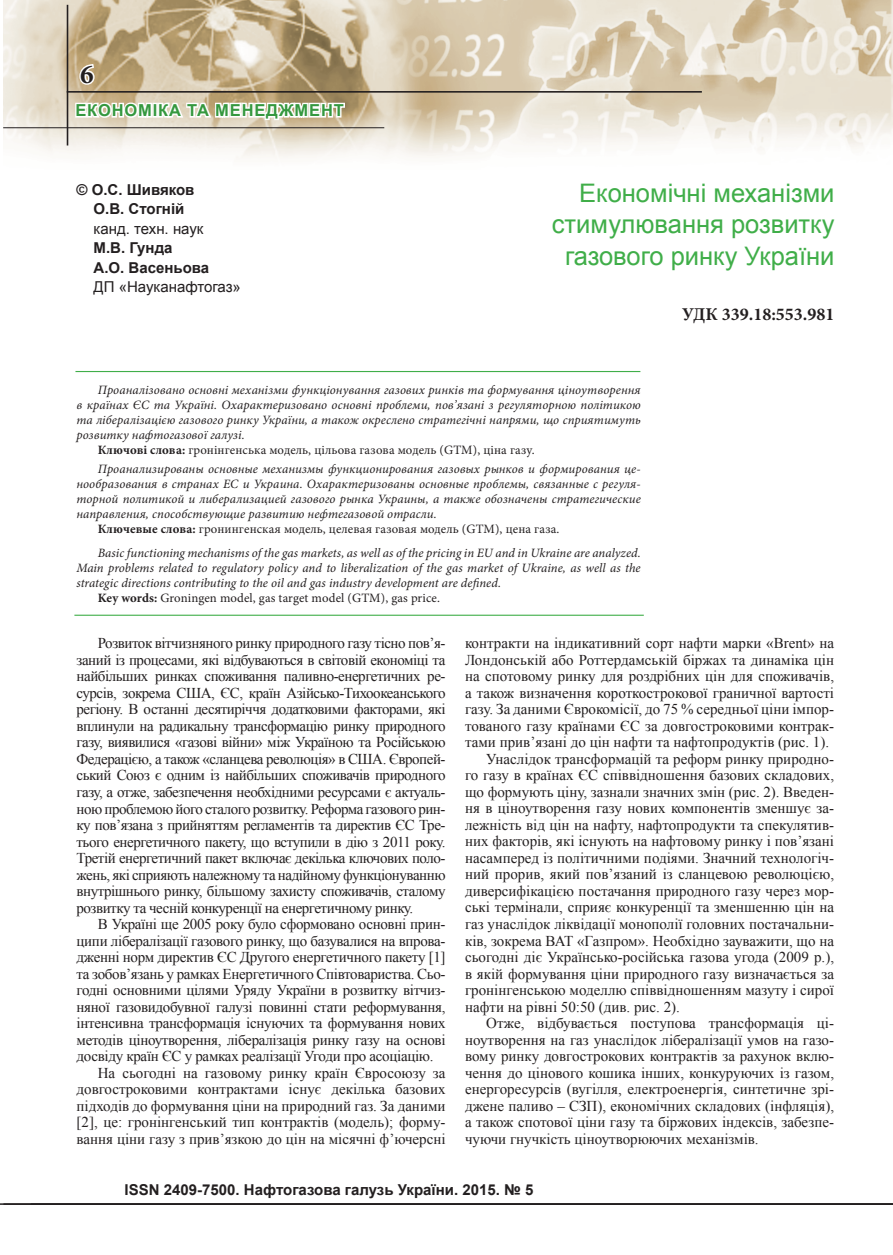
<style>
.page{position:relative;width:893px;height:1255px;background:#fff}
.page>*{position:absolute;margin:0;border:0;box-sizing:border-box;transform-origin:0 0}
.t1{font:700 27px "Minion Pro";color:#231f20}
.t2{font:25.5px/31.5px "Arial";color:#40ae49;text-align:right}
.t3{font:700 18px "Minion Pro";color:#231f20}
.t4{font:700 16.5px "Arial";letter-spacing:.05em;color:#35983f}
.t5{font:15px/16.5px "Times New Roman";color:#231f20;text-align:justify}
.t6{font:15px "Times New Roman";letter-spacing:-.02em;color:#231f20}
.t7{font:700 15px/19.5px "Arial";color:#231f20;text-align:center}
.t8{font:15px "Arial";color:#231f20}
.t9{font:italic 12.75px "Minion Pro";letter-spacing:.005em;color:#231f20}
.t10{font:12.75px "Minion Pro";letter-spacing:.01em;color:#231f20}
.s1{font-weight:700}
</style>
<div class="page">
<hr style="left:3px;top:128px;width:381px;height:1px;background:#231f20">
<hr style="left:0;top:1203px;width:893px;height:1px;background:#231f20">
<img style="left:4px;top:0;width:889px;height:158px">
<hr style="left:67px;top:5px;width:1px;height:140px;background:#231f20">
<hr style="left:3px;top:127px;width:381px;height:1px;background:#231f20">
<hr style="left:67px;top:91px;width:635px;height:2px;background:#231f20">
<svg style="left:74px;top:62px;width:272px;height:62px"></svg>
<hr style="left:74px;top:614px;width:570px;height:1px;background:#40ae49">
<hr style="left:75px;top:371px;width:565px;height:1px;background:#40ae49">
<h1 class="t1" style="left:80px;top:55px;width:15px">6</h1>
<p class="t4" style="left:75px;top:99px;width:270px">ЕКОНОМІКА ТА МЕНЕДЖМЕНТ</p>
<p class="t7" style="left:77px;top:180px;width:119px">© О.С. Шивяков<br>О.В. Стогній</p>
<p class="t8" style="left:94px;top:218px;width:111px">канд. техн. наук</p>
<p class="t7" style="left:94px;top:238px;width:117px;text-align:left">М.В. Гунда<br>А.О. Васеньова</p>
<p class="t8" style="left:94px;top:277px;width:149px">ДП «Науканафтогаз»</p>
<h2 class="t2" style="left:552px;top:177px;width:284px">Економічні механізми стимулювання розвитку газового ринку України</h2>
<p class="t3" style="left:682px;top:302px;width:154px">УДК 339.18:553.981</p>
<p class="t9" style="left:98px;top:381px;width:545px">Проаналізовано основні механізми функціонування газових ринків та формування ціноутворення</p>
<p class="t9" style="left:76px;top:396px;width:566px">в країнах ЄС та Україні. Охарактеризовано основні проблеми, пов’язані з регуляторною політикою</p>
<p class="t9" style="left:76px;top:411px;width:566px">та лібералізацією газового ринку України, а також окреслено стратегічні напрями, що сприятимуть</p>
<p class="t9" style="left:76px;top:426px;width:170px">розвитку нафтогазової галузі.</p>
<p class="t10" style="left:98px;top:441px;width:439px"><span class="s1">Ключові слова:</span> гронінгенська модель, цільова газова модель (GTM), ціна газу.</p>
<p class="t9" style="left:98px;top:460px;width:545px">Проанализированы основные механизмы функционирования газовых рынков и формирования це-</p>
<p class="t9" style="left:76px;top:475px;width:566px">нообразования в странах ЕС и Украина. Охарактеризованы основные проблемы, связанные с регуля-</p>
<p class="t9" style="left:76px;top:490px;width:566px">торной политикой и либерализацией газового рынка Украины, а также обозначены стратегические</p>
<p class="t9" style="left:76px;top:505px;width:362px">направления, способствующие развитию нефтегазовой отрасли.</p>
<p class="t10" style="left:98px;top:521px;width:463px"><span class="s1">Ключевые слова:</span> гронингенская модель, целевая газовая модель (GTM), цена газа.</p>
<p class="t9" style="left:98px;top:544px;width:545px">Basic functioning mechanisms of the gas markets, as well as of the pricing in EU and in Ukraine are analyzed.</p>
<p class="t9" style="left:76px;top:559px;width:566px">Main problems related to regulatory policy and to liberalization of the gas market of Ukraine, as well as the</p>
<p class="t9" style="left:76px;top:574px;width:426px">strategic directions contributing to the oil and gas industry development are defined.</p>
<p class="t10" style="left:98px;top:589px;width:344px"><span class="s1">Key words:</span> Groningen model, gas target model (GTM), gas price.</p>
<p class="t5" style="left:77px;top:634px;width:371px;text-indent:21px">Розвиток вітчизняного ринку природного газу тісно пов’я&shy;заний із процесами, які відбуваються в світовій економіці та найбільших ринках споживання паливно-енергетичних ре&shy;сурсів, зокрема США, ЄС, країн Азійсько-Тихоокеанського регіону. В останні десятиріччя додатковими факторами, які вплинули на радикальну трансформацію ринку природного газу, виявилися «газові війни» між Україною та Російською Федерацією, а також «сланцева революція» в США. Європей&shy;ський Союз є одним із найбільших споживачів природного газу, а отже, забезпечення необхідними ресурсами є актуаль&shy;ною проблемою його сталого розвитку. Реформа газового рин&shy;ку пов’язана з прийняттям регламентів та директив ЄС Тре&shy;тього енергетичного пакету, що вступили в дію з 2011 року.<br>Третій енергетичний пакет включає декілька ключових поло&shy;жень, які сприяють належному та надійному функціонуванню внутрішнього ринку, більшому захисту споживачів, сталому розвитку та чесній конкуренції на енергетичному ринку.</p>
<p class="t6" style="left:98px;top:913px;width:349px">В Україні ще 2005 року було сформовано основні прин-</p>
<p class="t6" style="left:77px;top:929px;width:370px">ципи лібералізації газового ринку, що базувалися на впрова-</p>
<p class="t6" style="left:77px;top:946px;width:370px">дженні норм директив ЄС Другого енергетичного пакету [1]</p>
<p class="t6" style="left:77px;top:962px;width:371px">та зобов’язань у рамках Енергетичного Співтовариства. Сьо-</p>
<p class="t6" style="left:77px;top:979px;width:370px">годні основними цілями Уряду України в розвитку вітчиз-</p>
<p class="t6" style="left:77px;top:995px;width:370px">няної газовидобувної галузі повинні стати реформування,</p>
<p class="t6" style="left:77px;top:1012px;width:370px">інтенсивна трансформація існуючих та формування нових</p>
<p class="t6" style="left:77px;top:1028px;width:370px">методів ціноутворення, лібералізація ринку газу на основі</p>
<p class="t6" style="left:77px;top:1045px;width:359px">досвіду країн ЄС у рамках реалізації Угоди про асоціацію.</p>
<p class="t5" style="left:98px;top:1063px;width:349px">На сьогодні на газовому ринку країн Євросоюзу за</p>
<p class="t5" style="left:77px;top:1080px;width:370px">довгостроковими контрактами існує декілька базових</p>
<p class="t5" style="left:77px;top:1096px;width:370px">підходів до формування ціни на природний газ. За даними</p>
<p class="t5" style="left:77px;top:1113px;width:370px">[2], це: гронінгенський тип контрактів (модель); форму-</p>
<p class="t5" style="left:77px;top:1129px;width:370px">вання ціни газу з прив’язкою до цін на місячні ф’ючерсні</p>
<p class="t5" style="left:465px;top:634px;width:370px">контракти на індикативний сорт нафти марки «Brent» на</p>
<p class="t5" style="left:465px;top:651px;width:370px">Лондонській або Роттердамській біржах та динаміка цін</p>
<p class="t5" style="left:465px;top:667px;width:370px">на спотовому ринку для роздрібних цін для споживачів,</p>
<p class="t5" style="left:465px;top:684px;width:370px">а також визначення короткострокової граничної вартості</p>
<p class="t5" style="left:465px;top:700px;width:370px">газу. За даними Єврокомісії, до 75 % середньої ціни імпор-</p>
<p class="t5" style="left:465px;top:717px;width:370px">тованого газу країнами ЄС за довгостроковими контрак-</p>
<p class="t5" style="left:465px;top:733px;width:366px">тами прив’язані до цін нафти та нафтопродуктів (рис. 1).</p>
<p class="t5" style="left:486px;top:750px;width:349px">Унаслідок трансформацій та реформ ринку природно-</p>
<p class="t5" style="left:465px;top:766px;width:370px">го газу в країнах ЄС співвідношення базових складових,</p>
<p class="t5" style="left:465px;top:783px;width:370px">що формують ціну, зазнали значних змін (рис. 2). Введен-</p>
<p class="t5" style="left:465px;top:799px;width:370px">ня в ціноутворення газу нових компонентів зменшує за-</p>
<p class="t5" style="left:465px;top:816px;width:370px">лежність від цін на нафту, нафтопродукти та спекулятив-</p>
<p class="t5" style="left:465px;top:832px;width:370px">них факторів, які існують на нафтовому ринку і пов’язані</p>
<p class="t5" style="left:465px;top:849px;width:370px">насамперед із політичними подіями. Значний технологіч-</p>
<p class="t5" style="left:465px;top:865px;width:370px">ний прорив, який пов’язаний із сланцевою революцією,</p>
<p class="t5" style="left:465px;top:882px;width:370px">диверсифікацією постачання природного газу через мор-</p>
<p class="t5" style="left:465px;top:898px;width:370px">ські термінали, сприяє конкуренції та зменшенню цін на</p>
<p class="t5" style="left:465px;top:915px;width:370px">газ унаслідок ліквідації монополії головних постачальни-</p>
<p class="t5" style="left:465px;top:931px;width:370px">ків, зокрема ВАТ «Газпром». Необхідно зауважити, що на</p>
<p class="t5" style="left:465px;top:948px;width:370px">сьогодні діє Українсько-російська газова угода (2009 р.),</p>
<p class="t5" style="left:465px;top:964px;width:370px">в якій формування ціни природного газу визначається за</p>
<p class="t5" style="left:465px;top:981px;width:370px">гронінгенською моделлю співвідношенням мазуту і сирої</p>
<p class="t5" style="left:465px;top:997px;width:216px">нафти на рівні 50:50 (див. рис. 2).</p>
<p class="t5" style="left:486px;top:1014px;width:349px">Отже, відбувається поступова трансформація ці-</p>
<p class="t5" style="left:465px;top:1030px;width:370px">ноутворення на газ унаслідок лібералізації умов на газо-</p>
<p class="t5" style="left:465px;top:1047px;width:370px">вому ринку довгострокових контрактів за рахунок вклю-</p>
<p class="t5" style="left:465px;top:1063px;width:370px">чення до цінового кошика інших, конкуруючих із газом,</p>
<p class="t5" style="left:465px;top:1080px;width:370px">енергоресурсів (вугілля, електроенергія, синтетичне зрі-</p>
<p class="t5" style="left:465px;top:1096px;width:370px">джене паливо – СЗП), економічних складових (інфляція),</p>
<p class="t5" style="left:465px;top:1113px;width:370px">а також спотової ціни газу та біржових індексів, забезпе-</p>
<p class="t5" style="left:465px;top:1129px;width:295px">чуючи гнучкість ціноутворюючих механізмів.</p>
<p class="t7" style="left:125px;top:1179px;width:410px">ISSN 2409-7500. Нафтогазова галузь України. 2015. № 5</p>
</div>
